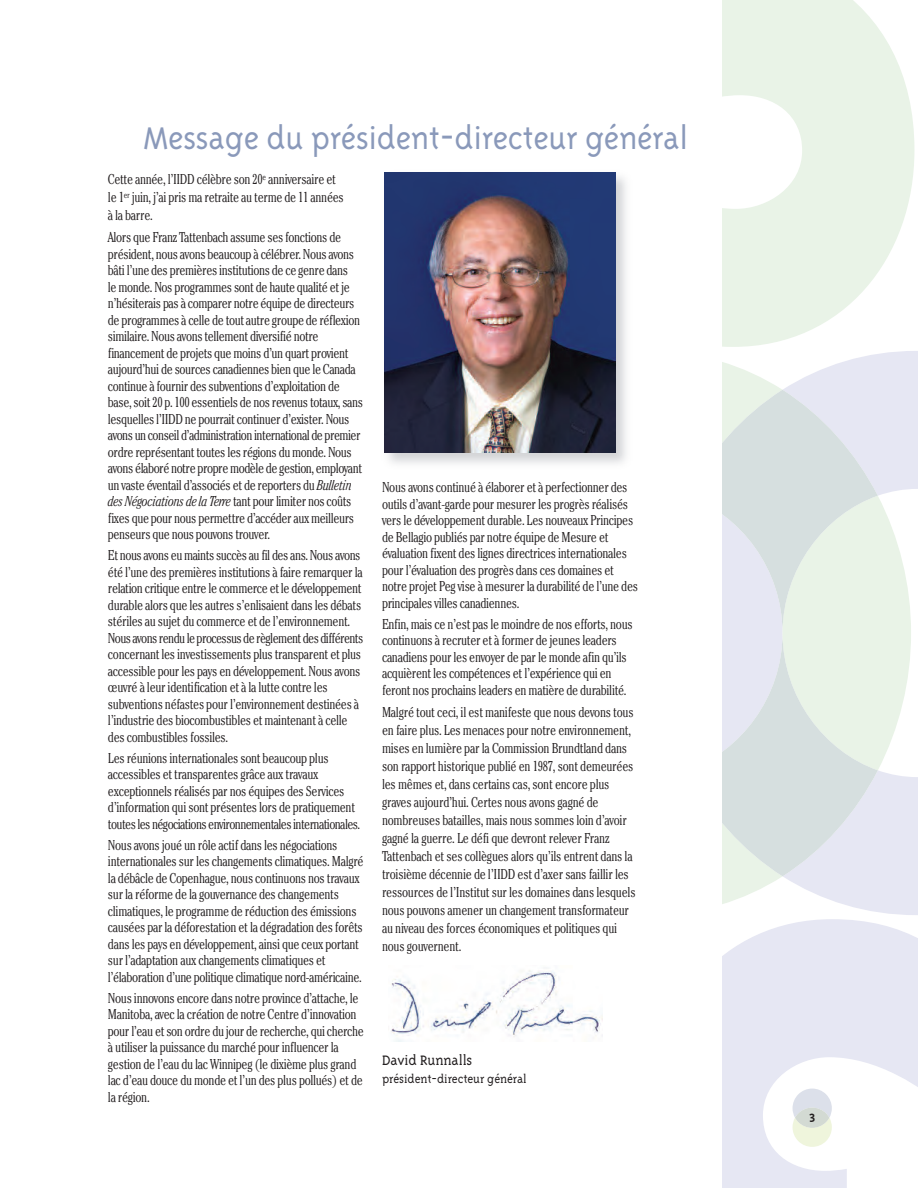
<style>
.page{position:relative;width:918px;height:1188px;background:#fff}
.page>*{position:absolute;margin:0;border:0;box-sizing:border-box;transform-origin:0 0}
.t1{font:300 36px "Triplex";letter-spacing:-.01em;color:#8a99ba}
.t2{font:300 15.75px "Triplex Serif";letter-spacing:-.01em;color:#231f20}
.t3{font:300 condensed 14.25px/16.5px "Cheltenham";letter-spacing:-.025em;color:#231f20;scale:.96 1}
.t4{font:300 13.5px "Triplex Serif";letter-spacing:-.005em;color:#231f20}
.t5{font:700 13.5px "Triplex";color:#231f20}
.s1{font-style:italic}
</style>
<div class="page">
<img style="left:391px;top:970px;width:212px;height:72px">
<svg style="left:722px;top:919px;width:196px;height:269px;fill:#e6e7f3"></svg>
<svg style="left:911px;top:351px;width:7px;height:564px"></svg>
<svg style="left:722px;top:0;width:192px;height:352px;fill:#e9f3e7"></svg>
<svg style="left:722px;top:351px;width:189px;height:564px"></svg>
<svg style="left:722px;top:390px;width:156px;height:486px;background:#dfe6e6"></svg>
<img style="left:384px;top:172px;width:242px;height:292px">
<img style="left:385px;top:173px;width:230px;height:279px">
<h1 class="t1" style="left:143px;top:115px;width:546px">Message du président-directeur général</h1>
<p class="t3" style="left:108px;top:171px;width:247px;line-height:18px">Cette année, l’IIDD célèbre son 20<sup>e</sup> anniversaire et le 1<sup>er</sup> juin, j’ai pris ma retraite au terme de 11 années à la barre.</p>
<p class="t3" style="left:108px;top:230px;width:267px">Alors que Franz Tattenbach assume ses fonctions de président, nous avons beaucoup à célébrer. Nous avons bâti l’une des premières institutions de ce genre dans<br>le monde. Nos programmes sont de haute qualité et je n’hésiterais pas à comparer notre équipe de directeurs de programmes à celle de tout autre groupe de réflexion similaire. Nous avons tellement diversifié notre financement de projets que moins d’un quart provient aujourd’hui de sources canadiennes bien que le Canada continue à fournir des subventions d’exploitation de base, soit 20 p. 100 essentiels de nos revenus totaux, sans lesquelles l’IIDD ne pourrait continuer d’exister. Nous avons un conseil d’administration international de premier ordre représentant toutes les régions du monde. Nous avons élaboré notre propre modèle de gestion, employant un vaste éventail d’associés et de reporters du <span class="s1">Bulletin des Négociations de la Terre</span> tant pour limiter nos coûts fixes que pour nous permettre d’accéder aux meilleurs penseurs que nous pouvons trouver.</p>
<p class="t3" style="left:108px;top:548px;width:268px">Et nous avons eu maints succès au fil des ans. Nous avons été l’une des premières institutions à faire remarquer la relation critique entre le commerce et le développement durable alors que les autres s’enlisaient dans les débats stériles au sujet du commerce et de l’environnement.<br>Nous avons rendu le processus de règlement des différents concernant les investissements plus transparent et plus accessible pour les pays en développement. Nous avons œuvré à leur identification et à la lutte contre les subventions néfastes pour l’environnement destinées à l’industrie des biocombustibles et maintenant à celle des combustibles fossiles.</p>
<p class="t3" style="left:108px;top:751px;width:264px">Les réunions internationales sont beaucoup plus accessibles et transparentes grâce aux travaux exceptionnels réalisés par nos équipes des Services d’information qui sont présentes lors de pratiquement toutes les négociations environnementales internationales.</p>
<p class="t3" style="left:108px;top:838px;width:268px">Nous avons joué un rôle actif dans les négociations internationales sur les changements climatiques. Malgré la débâcle de Copenhague, nous continuons nos travaux sur la réforme de la gouvernance des changements climatiques, le programme de réduction des émissions causées par la déforestation et la dégradation des forêts dans les pays en développement, ainsi que ceux portant sur l’adaptation aux changements climatiques et l’élaboration d’une politique climatique nord-américaine.</p>
<p class="t3" style="left:108px;top:991px;width:268px">Nous innovons encore dans notre province d’attache, le Manitoba, avec la création de notre Centre d’innovation pour l’eau et son ordre du jour de recherche, qui cherche à utiliser la puissance du marché pour influencer la gestion de l’eau du lac Winnipeg (le dixième plus grand lac d’eau douce du monde et l’un des plus pollués) et de la région.</p>
<p class="t3" style="left:382px;top:480px;width:268px">Nous avons continué à élaborer et à perfectionner des outils d’avant-garde pour mesurer les progrès réalisés vers le développement durable. Les nouveaux Principes de Bellagio publiés par notre équipe de Mesure et évaluation fixent des lignes directrices internationales pour l’évaluation des progrès dans ces domaines et notre projet Peg vise à mesurer la durabilité de l’une des principales villes canadiennes.</p>
<p class="t3" style="left:382px;top:617px;width:263px">Enfin, mais ce n’est pas le moindre de nos efforts, nous continuons à recruter et à former de jeunes leaders canadiens pour les envoyer de par le monde afin qu’ils acquièrent les compétences et l’expérience qui en feront nos prochains leaders en matière de durabilité.</p>
<p class="t3" style="left:382px;top:705px;width:266px;line-height:18px">Malgré tout ceci, il est manifeste que nous devons tous en faire plus. Les menaces pour notre environnement, mises en lumière par la Commission Brundtland dans son rapport historique publié en 1987, sont demeurées les mêmes et, dans certains cas, sont encore plus graves aujourd’hui. Certes nous avons gagné de nombreuses batailles, mais nous sommes loin d’avoir gagné la guerre. Le défi que devront relever Franz Tattenbach et ses collègues alors qu’ils entrent dans la troisième décennie de l’IIDD est d’axer sans faillir les ressources de l’Institut sur les domaines dans lesquels nous pouvons amener un changement transformateur au niveau des forces économiques et politiques qui nous gouvernent.</p>
<p class="t2" style="left:382px;top:1051px;width:92px">David Runnalls</p>
<p class="t4" style="left:382px;top:1071px;width:146px">président-directeur général</p>
<p class="t5" style="left:809px;top:1107px;width:8px">3</p>
</div>
